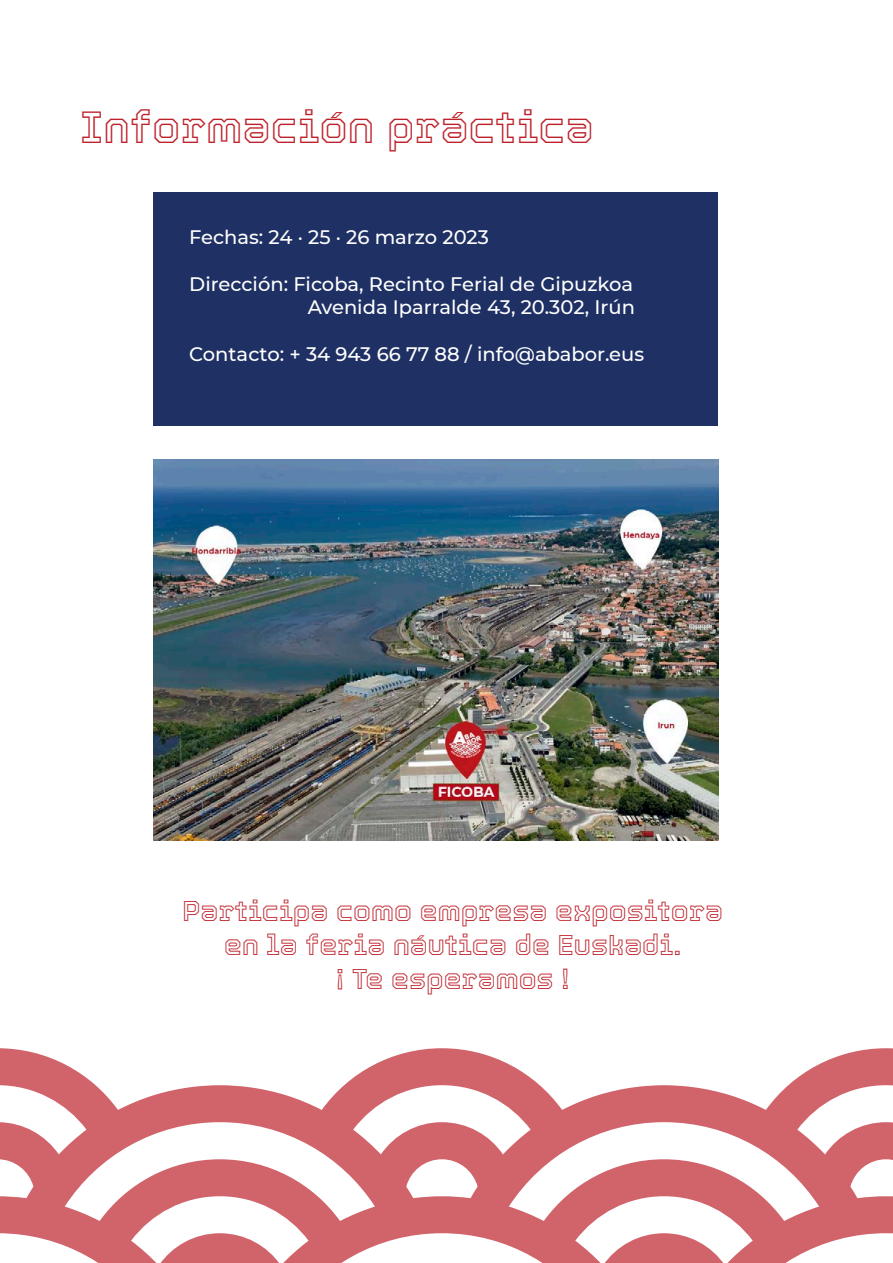
<style>
.page{position:relative;width:893px;height:1263px;background:#fff}
.page>*{position:absolute;margin:0;border:0;box-sizing:border-box;transform-origin:0 0}
.t1{font:300 45px "Tourney";color:#be212a}
.t2{font:300 28.5px/34.2px "Tourney";color:#be212a;text-align:center}
.t3{font:500 19.5px "Montserrat";color:#fff}
</style>
<div class="page">
<div style="left:154px;top:192px;width:564px;height:233px;background:#1f3164"></div>
<img style="left:153px;top:459px;width:566px;height:381px">
<svg style="left:0;top:1048px;width:893px;height:215px;fill:#d1646a"></svg>
<p class="t1" style="left:80px;top:95px;width:515px">Información práctica</p>
<p class="t3" style="left:189px;top:224px;width:301px">Fechas: 24 · 25 · 26 marzo 2023</p>
<p class="t3" style="left:189px;top:270px;width:445px">Dirección: Ficoba, Recinto Ferial de Gipuzkoa</p>
<p class="t3" style="left:308px;top:294px;width:329px">Avenida Iparralde 43, 20.302, Irún</p>
<p class="t3" style="left:189px;top:341px;width:456px">Contacto: + 34 943 66 77 88 / info@ababor.eus</p>
<p class="t2" style="left:183px;top:892px;width:542px">Participa como empresa expositora en la feria náutica de Euskadi.</p>
<p class="t2" style="left:336px;top:961px;width:235px">¡ Te esperamos !</p>
</div>
